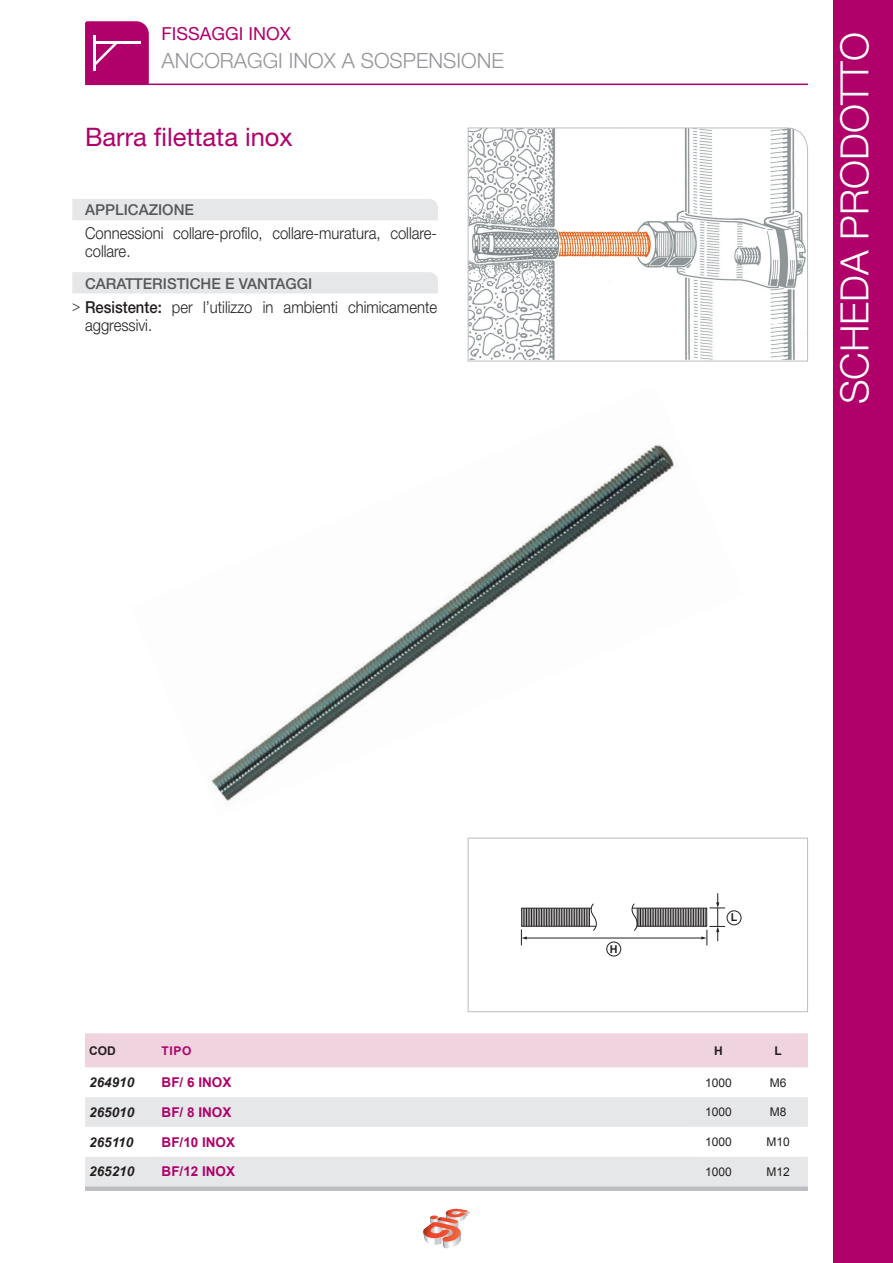
<style>
.page{position:relative;width:893px;height:1263px;background:#fff}
.page>*{position:absolute;margin:0;border:0;box-sizing:border-box;transform-origin:0 0}
.t1{font:300 39px "Helvetica Neue LT Std";color:#fff}
.t2{font:25.5px "Helvetica Neue LT Std";color:#b0016a}
.t3{font:300 21px "Helvetica Neue LT Std";color:#939598}
.t4{font:18px "Helvetica Neue LT Std";color:#b0016a}
.Stile_di_paragrafo_1{font:300 16.5px/18px "Helvetica Neue LT Std";color:#231f20;scale:.9 1}
.t5{font:500 15px "Helvetica Neue LT Std";color:#57585a}
.t6{font:700 13.5px "Arial";color:#b0016a}
.t7{font:italic 700 13.5px "Arial";color:#231f20}
.t8{font:12px "Arial";color:#231f20}
.t9{font:700 12px "Arial";color:#231f20}
.t10{font:700 12px "Arial";color:#b0016a}
.t11{font:700 10.8px "Arial";color:#231f20}
.s1{font-size:15px}
.s2{font-weight:500}
</style>
<div class="page">
<hr style="left:85px;top:84px;width:723px;height:1px;background:#b0016a">
<svg style="left:85px;top:21px;width:64px;height:63px;background:#b20a6f"></svg>
<hr style="left:96px;top:41px;width:45px;height:3px;background:#fff">
<hr style="left:93px;top:36px;width:3px;height:35px;background:#fff">
<div style="left:833px;top:0;width:60px;height:1263px;background:#b0016a"></div>
<svg style="left:423px;top:1209px;width:47px;height:39px"></svg>
<img style="left:211px;top:444px;width:463px;height:357px">
<div style="left:72px;top:199px;width:366px;height:21px;background:#e6e7e9"></div>
<div style="left:72px;top:272px;width:366px;height:21px;background:#e6e7e9"></div>
<svg style="left:467px;top:127px;width:341px;height:235px"></svg>
<hr style="left:526px;top:938px;width:176px;height:1px;background:#231f20">
<svg style="left:521px;top:903px;width:79px;height:42px"></svg>
<div style="left:727px;top:910px;width:14px;height:15px;border:1px solid #231f20;border-radius:50%"></div>
<svg style="left:629px;top:893px;width:96px;height:52px"></svg>
<div style="left:607px;top:942px;width:14px;height:14px;border:1px solid #231f20;border-radius:50%"></div>
<div style="left:468px;top:838px;width:340px;height:174px;border:1px solid #bcbdc0"></div>
<div style="left:85px;top:1033px;width:723px;height:34px;background:#efd3df"></div>
<div style="left:85px;top:1097px;width:723px;height:89px;background:#e6e7e9"></div>
<svg style="left:85px;top:1127px;width:723px;height:30px"></svg>
<svg style="left:85px;top:1186px;width:723px;height:5px;background:#c1c2c5"></svg>
<p class="t4" style="left:162px;top:23px;width:131px">FISSAGGI INOX</p>
<h1 class="t1" style="left:831px;top:404px;width:374px;rotate:-90deg">SCHEDA PRODOTTO</h1>
<p class="t3" style="left:162px;top:48px;width:344px">ANCORAGGI INOX A SOSPENSIONE</p>
<p class="t2" style="left:85px;top:121px;width:209px">Barra filettata inox</p>
<p class="t5" style="left:85px;top:201px;width:110px">APPLICAZIONE</p>
<p class="Stile_di_paragrafo_1" style="left:85px;top:224px;width:393px">Connessioni collare-profilo, collare-muratura, collare&shy;collare.</p>
<p class="t5" style="left:85px;top:274px;width:229px">CARATTERISTICHE E VANTAGGI</p>
<p class="Stile_di_paragrafo_1" style="left:85px;top:297px;width:393px;text-indent:-13px"><span class="s1">&gt;</span> <span class="s2">Resistente:</span> per l’utilizzo in ambienti chimicamente aggressivi.</p>
<p class="t11" style="left:610px;top:942px;width:9px">H</p>
<p class="t11" style="left:731px;top:910px;width:8px">L</p>
<p class="t9" style="left:89px;top:1042px;width:28px">COD</p>
<p class="t10" style="left:162px;top:1042px;width:31px">TIPO</p>
<p class="t9" style="left:714px;top:1042px;width:10px">H</p>
<p class="t9" style="left:775px;top:1042px;width:9px">L</p>
<p class="t7" style="left:89px;top:1074px;width:47px">264910</p>
<p class="t6" style="left:162px;top:1073px;width:71px">BF/ 6 INOX</p>
<p class="t8" style="left:705px;top:1074px;width:28px">1000</p>
<p class="t8" style="left:770px;top:1074px;width:18px">M6</p>
<p class="t7" style="left:89px;top:1103px;width:47px">265010</p>
<p class="t6" style="left:162px;top:1103px;width:71px">BF/ 8 INOX</p>
<p class="t8" style="left:705px;top:1104px;width:28px">1000</p>
<p class="t8" style="left:770px;top:1104px;width:18px">M8</p>
<p class="t7" style="left:89px;top:1133px;width:46px">265110</p>
<p class="t6" style="left:162px;top:1133px;width:75px">BF/10 INOX</p>
<p class="t8" style="left:705px;top:1134px;width:28px">1000</p>
<p class="t8" style="left:766px;top:1134px;width:25px">M10</p>
<p class="t7" style="left:89px;top:1163px;width:47px">265210</p>
<p class="t6" style="left:162px;top:1163px;width:75px">BF/12 INOX</p>
<p class="t8" style="left:705px;top:1164px;width:28px">1000</p>
<p class="t8" style="left:766px;top:1164px;width:25px">M12</p>
</div>
